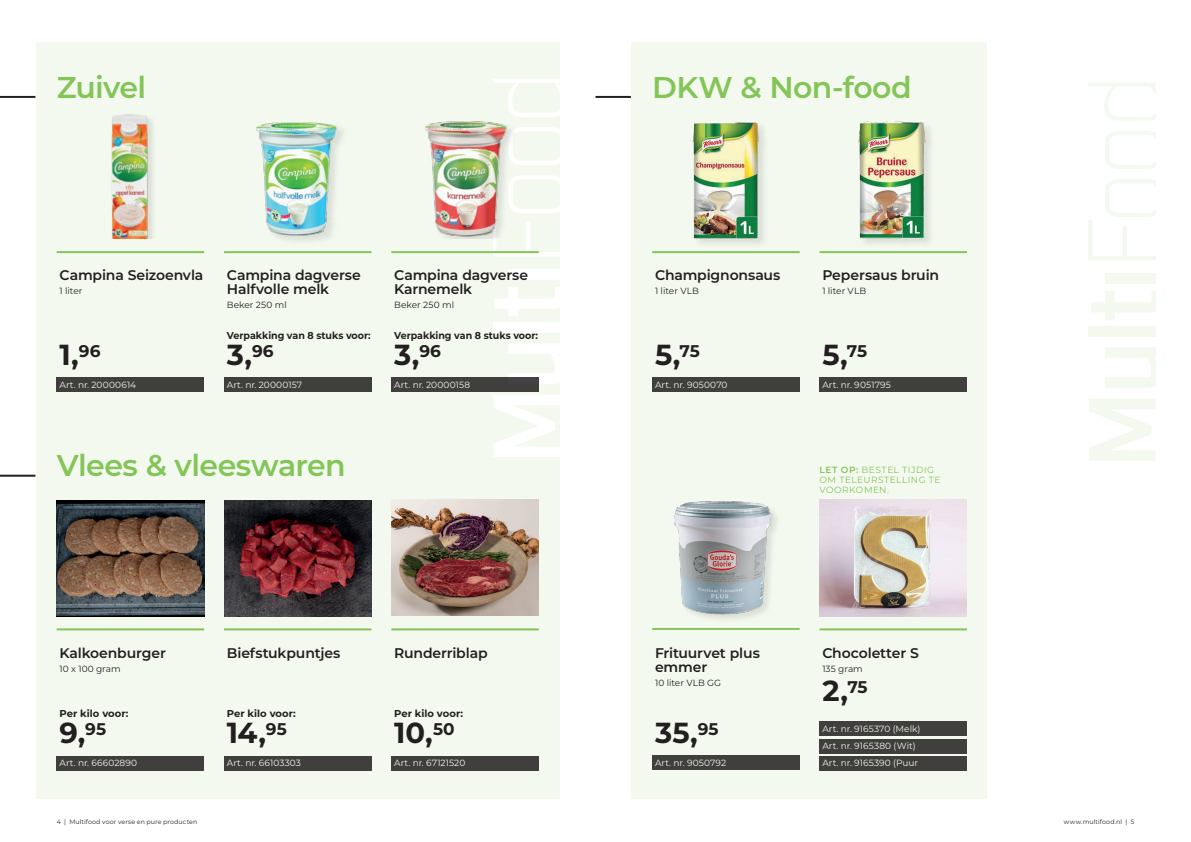
<style>
.page{position:relative;width:1191px;height:842px;background:#fff}
.page>*{position:absolute;margin:0;border:0;box-sizing:border-box;transform-origin:0 0}
.t1{font:600 30px "Montserrat";letter-spacing:-.02em;color:#83c557}
.t2{font:700 29px "Montserrat";color:#231f20}
.t3{font:600 14px/14px "Montserrat";letter-spacing:-.01em;color:#231f20}
.t4{font:700 10px "Montserrat";color:#231f20;scale:.95 1}
.t5{font:700 10px "Montserrat";color:#231f20}
.t6{font:9px "Montserrat";letter-spacing:.01em;color:#fff}
.t7{font:9px "Montserrat";color:#231f20}
.t8{font:9px/10px "Montserrat";letter-spacing:.055em;color:#83c557}
.t9{font:6.3px "Montserrat";letter-spacing:.015em;color:#231f20}
.s1{font-weight:600}
</style>
<div class="page">
<div style="left:36px;top:42px;width:523px;height:756px;background:#f4f9f0"></div>
<svg style="left:494px;top:395px;width:66px;height:62px"></svg>
<svg style="left:508px;top:344px;width:52px;height:40px"></svg>
<div style="left:493px;top:322px;width:67px;height:11px;background:#fff"></div>
<svg style="left:495px;top:287px;width:65px;height:29px"></svg>
<div style="left:508px;top:270px;width:52px;height:10px;background:#fff"></div>
<svg style="left:493px;top:175px;width:67px;height:81px"></svg>
<svg style="left:526px;top:127px;width:34px;height:38px"></svg>
<svg style="left:493px;top:79px;width:67px;height:38px"></svg>
<div style="left:631px;top:42px;width:355px;height:756px;background:#f4f9f0"></div>
<svg style="left:1089px;top:399px;width:66px;height:62px"></svg>
<svg style="left:1105px;top:347px;width:50px;height:41px"></svg>
<div style="left:1089px;top:326px;width:66px;height:11px;background:#f4f9f0"></div>
<svg style="left:1091px;top:291px;width:64px;height:29px"></svg>
<div style="left:1104px;top:273px;width:51px;height:11px;background:#f4f9f0"></div>
<svg style="left:1089px;top:179px;width:66px;height:81px"></svg>
<svg style="left:1105px;top:131px;width:50px;height:38px"></svg>
<svg style="left:1089px;top:83px;width:66px;height:37px"></svg>
<hr style="left:0;top:475px;width:35px;height:2px;background:#231f20">
<hr style="left:0;top:96px;width:35px;height:2px;background:#231f20">
<div style="left:57px;top:378px;width:147px;height:14px;background:#403f3d"></div>
<hr style="left:57px;top:251px;width:147px;height:2px;background:#83c557">
<img style="left:111px;top:114px;width:42px;height:124px">
<div style="left:57px;top:756px;width:147px;height:14px;background:#403f3d"></div>
<hr style="left:57px;top:628px;width:147px;height:2px;background:#83c557">
<img style="left:57px;top:500px;width:147px;height:116px">
<div style="left:224px;top:378px;width:147px;height:14px;background:#403f3d"></div>
<hr style="left:224px;top:251px;width:147px;height:2px;background:#83c557">
<img style="left:256px;top:122px;width:87px;height:119px">
<div style="left:224px;top:756px;width:147px;height:14px;background:#403f3d"></div>
<hr style="left:224px;top:628px;width:147px;height:2px;background:#83c557">
<div style="left:391px;top:378px;width:148px;height:14px;background:#403f3d"></div>
<hr style="left:391px;top:251px;width:148px;height:2px;background:#83c557">
<div style="left:391px;top:756px;width:148px;height:14px;background:#403f3d"></div>
<hr style="left:391px;top:628px;width:148px;height:2px;background:#83c557">
<img style="left:224px;top:500px;width:147px;height:116px">
<img style="left:391px;top:500px;width:148px;height:116px">
<img style="left:425px;top:121px;width:101px;height:117px">
<hr style="left:595px;top:96px;width:36px;height:2px;background:#231f20">
<div style="left:652px;top:378px;width:147px;height:14px;background:#403f3d"></div>
<hr style="left:652px;top:251px;width:147px;height:2px;background:#83c557">
<img style="left:692px;top:122px;width:73px;height:122px">
<div style="left:819px;top:721px;width:148px;height:15px;background:#403f3d"></div>
<hr style="left:819px;top:628px;width:148px;height:2px;background:#83c557">
<img style="left:819px;top:500px;width:148px;height:116px">
<div style="left:819px;top:378px;width:148px;height:14px;background:#403f3d"></div>
<hr style="left:819px;top:251px;width:148px;height:2px;background:#83c557">
<div style="left:819px;top:739px;width:148px;height:14px;background:#403f3d"></div>
<div style="left:652px;top:755px;width:147px;height:14px;background:#403f3d"></div>
<hr style="left:652px;top:628px;width:147px;height:2px;background:#83c557">
<img style="left:674px;top:501px;width:103px;height:118px">
<div style="left:819px;top:756px;width:148px;height:14px;background:#403f3d"></div>
<img style="left:858px;top:121px;width:108px;height:133px">
<h1 class="t1" style="left:57px;top:66px;width:91px">Zuivel</h1>
<h1 class="t1" style="left:652px;top:66px;width:261px">DKW &amp; Non-food</h1>
<h3 class="t3" style="left:60px;top:267px;width:145px">Campina Seizoenvla</h3>
<p class="t7" style="left:60px;top:285px;width:24px">1 liter</p>
<h2 class="t2" style="left:60px;top:334px;width:42px">1,<sup>96</sup></h2>
<p class="t6" style="left:60px;top:379px;width:78px">Art. nr. 20000614</p>
<h3 class="t3" style="left:227px;top:267px;width:135px">Campina dagverse<br>Halfvolle melk</h3>
<p class="t7" style="left:227px;top:299px;width:61px">Beker 250 ml</p>
<p class="t4" style="left:227px;top:328px;width:153px">Verpakking van 8 stuks voor:</p>
<h2 class="t2" style="left:227px;top:334px;width:48px">3,<sup>96</sup></h2>
<p class="t6" style="left:227px;top:379px;width:77px">Art. nr. 20000157</p>
<h3 class="t3" style="left:394px;top:267px;width:135px">Campina dagverse<br>Karnemelk</h3>
<p class="t7" style="left:394px;top:299px;width:61px">Beker 250 ml</p>
<p class="t4" style="left:394px;top:328px;width:153px">Verpakking van 8 stuks voor:</p>
<h2 class="t2" style="left:394px;top:334px;width:48px">3,<sup>96</sup></h2>
<p class="t6" style="left:394px;top:379px;width:77px">Art. nr. 20000158</p>
<h3 class="t3" style="left:655px;top:267px;width:127px">Champignonsaus</h3>
<p class="t7" style="left:655px;top:285px;width:45px">1 liter VLB</p>
<h2 class="t2" style="left:655px;top:334px;width:46px">5,<sup>75</sup></h2>
<p class="t6" style="left:655px;top:379px;width:74px">Art. nr. 9050070</p>
<h3 class="t3" style="left:822px;top:267px;width:118px">Pepersaus bruin</h3>
<p class="t7" style="left:822px;top:285px;width:45px">1 liter VLB</p>
<h2 class="t2" style="left:822px;top:334px;width:46px">5,<sup>75</sup></h2>
<p class="t6" style="left:822px;top:379px;width:70px">Art. nr. 9051795</p>
<h1 class="t1" style="left:57px;top:444px;width:291px">Vlees &amp; vleeswaren</h1>
<p class="t8" style="left:819px;top:465px;width:123px"><span class="s1">LET OP:</span> BESTEL TIJDIG<br>OM TELEURSTELLING TE<br>VOORKOMEN.</p>
<h3 class="t3" style="left:60px;top:645px;width:108px">Kalkoenburger</h3>
<p class="t7" style="left:60px;top:663px;width:63px">10 x 100 gram</p>
<p class="t5" style="left:60px;top:706px;width:70px">Per kilo voor:</p>
<h2 class="t2" style="left:60px;top:712px;width:48px">9,<sup>95</sup></h2>
<p class="t6" style="left:60px;top:757px;width:79px">Art. nr. 66602890</p>
<h3 class="t3" style="left:227px;top:645px;width:115px">Biefstukpuntjes</h3>
<p class="t5" style="left:227px;top:706px;width:70px">Per kilo voor:</p>
<h2 class="t2" style="left:227px;top:712px;width:62px">14,<sup>95</sup></h2>
<p class="t6" style="left:227px;top:757px;width:76px">Art. nr. 66103303</p>
<h3 class="t3" style="left:394px;top:645px;width:95px">Runderriblap</h3>
<p class="t5" style="left:394px;top:706px;width:70px">Per kilo voor:</p>
<h2 class="t2" style="left:394px;top:712px;width:62px">10,<sup>50</sup></h2>
<p class="t6" style="left:394px;top:757px;width:73px">Art. nr. 67121520</p>
<h3 class="t3" style="left:655px;top:645px;width:106px">Frituurvet plus emmer</h3>
<p class="t7" style="left:655px;top:677px;width:68px">10 liter VLB GG</p>
<h2 class="t2" style="left:655px;top:712px;width:65px">35,<sup>95</sup></h2>
<p class="t6" style="left:655px;top:756px;width:73px">Art. nr. 9050792</p>
<h3 class="t3" style="left:822px;top:645px;width:98px">Chocoletter S</h3>
<p class="t7" style="left:822px;top:663px;width:42px">135 gram</p>
<h2 class="t2" style="left:822px;top:670px;width:47px">2,<sup>75</sup></h2>
<p class="t6" style="left:822px;top:722px;width:100px">Art. nr. 9165370 (Melk)</p>
<p class="t6" style="left:822px;top:740px;width:95px">Art. nr. 9165380 (Wit)</p>
<p class="t6" style="left:822px;top:757px;width:97px">Art. nr. 9165390 (Puur</p>
<p class="t9" style="left:57px;top:817px;width:142px">4 | Multifood voor verse en pure producten</p>
<p class="t9" style="left:1064px;top:817px;width:72px">www.multifood.nl | 5</p>
</div>
